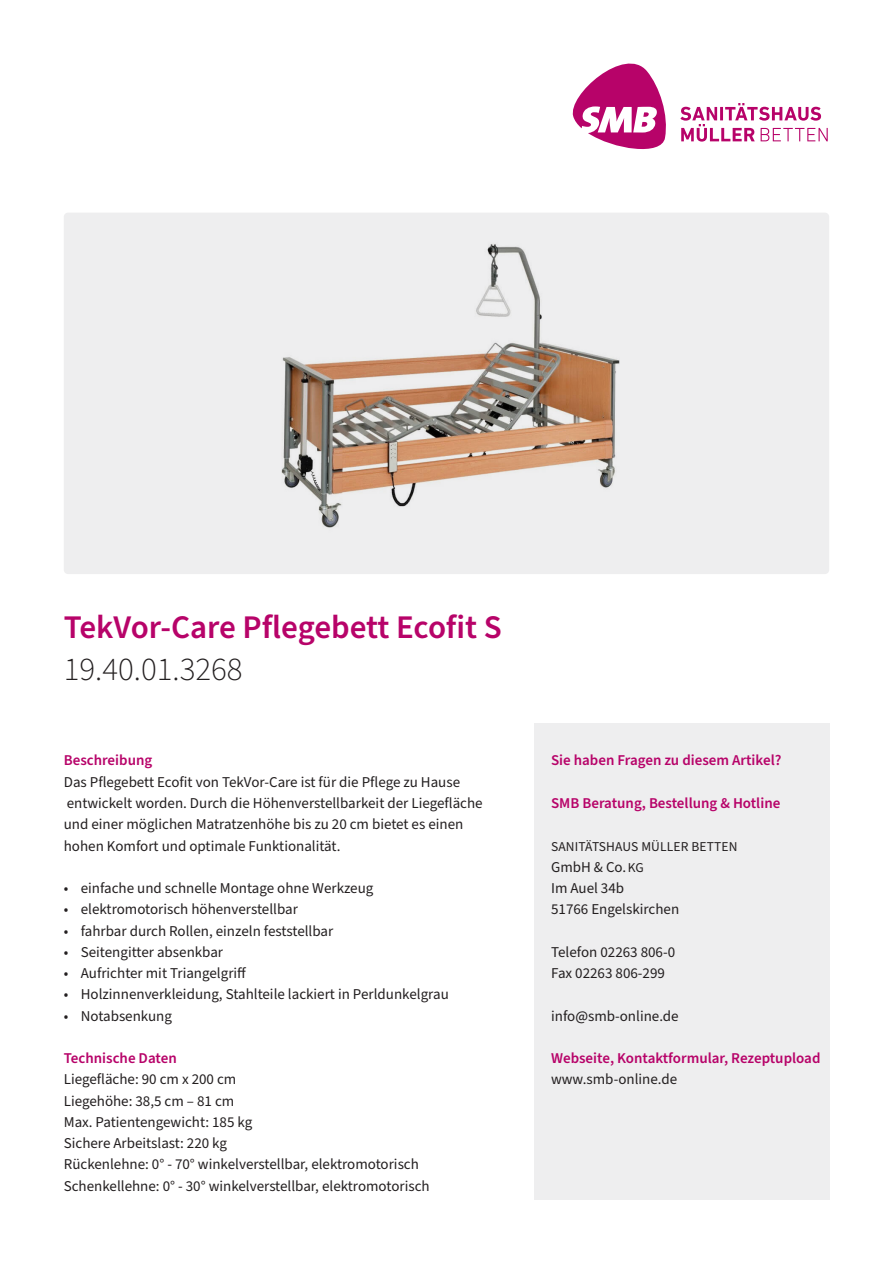
<style>
.page{position:relative;width:893px;height:1263px;background:#fff}
.page>*{position:absolute;margin:0;border:0;box-sizing:border-box;transform-origin:0 0}
._01_H1{font:600 33px "Source Sans Pro";color:#b70369}
._01_H2{font:300 33px "Source Sans Pro";color:#231f20}
._02_G1{font:15px/21.3px "Source Sans Pro";color:#231f20}
._02_G1-2{font:600 15px "Source Sans Pro";color:#b70369}
._02_G1-3{font:13.5px "Source Sans Pro";letter-spacing:.01em;color:#231f20}
.s1{font-size:13.5px}
</style>
<div class="page">
<div style="left:534px;top:723px;width:295px;height:476px;background:#eeeeef"></div>
<svg style="left:572px;top:63px;width:94px;height:86px"></svg>
<svg style="left:680px;top:103px;width:148px;height:39px"></svg>
<div style="left:64px;top:213px;width:765px;height:361px;background:#eeeeef;border-radius:4px"></div>
<img style="left:281px;top:244px;width:339px;height:284px">
<p class="_01_H1" style="left:64px;top:605px;width:439px">TekVor-Care Pflegebett Ecofit S</p>
<p class="_01_H2" style="left:64px;top:647px;width:180px">19.40.01.3268</p>
<p class="_02_G1-2" style="left:64px;top:750px;width:90px">Beschreibung</p>
<p class="_02_G1" style="left:64px;top:771px;width:420px">Das Pflegebett Ecofit von TekVor-Care ist für die Pflege zu Hause entwickelt worden. Durch die Höhenverstellbarkeit der Liegefläche und einer möglichen Matratzenhöhe bis zu 20 cm bietet es einen hohen Komfort und optimale Funktionalität.</p>
<p class="_02_G1" style="left:64px;top:878px;width:311px">• einfache und schnelle Montage ohne Werkzeug</p>
<p class="_02_G1" style="left:64px;top:899px;width:236px">• elektromotorisch höhenverstellbar</p>
<p class="_02_G1" style="left:64px;top:920px;width:271px">• fahrbar durch Rollen, einzeln feststellbar</p>
<p class="_02_G1" style="left:64px;top:942px;width:161px">• Seitengitter absenkbar</p>
<p class="_02_G1" style="left:64px;top:963px;width:184px">• Aufrichter mit Triangelgriff</p>
<p class="_02_G1" style="left:64px;top:984px;width:387px">• Holzinnenverkleidung, Stahlteile lackiert in Perldunkelgrau</p>
<p class="_02_G1" style="left:64px;top:1005px;width:110px">• Notabsenkung</p>
<p class="_02_G1-2" style="left:64px;top:1048px;width:114px">Technische Daten</p>
<p class="_02_G1" style="left:64px;top:1069px;width:367px">Liegefläche: 90 cm x 200 cm<br>Liegehöhe: 38,5 cm – 81 cm<br>Max. Patientengewicht: 185 kg<br>Sichere Arbeitslast: 220 kg<br>Rückenlehne: 0° - 70° winkelverstellbar, elektromotorisch Schenkellehne: 0° - 30° winkelverstellbar, elektromotorisch</p>
<p class="_02_G1-2" style="left:551px;top:750px;width:232px">Sie haben Fragen zu diesem Artikel?</p>
<p class="_02_G1-2" style="left:551px;top:793px;width:231px">SMB Beratung, Bestellung &amp; Hotline</p>
<p class="_02_G1-3" style="left:551px;top:837px;width:188px">SANITÄTSHAUS MÜLLER BETTEN</p>
<p class="_02_G1" style="left:551px;top:857px;width:130px">GmbH &amp; Co. <span class="s1">KG<br></span>Im Auel 34b<br>51766 Engelskirchen</p>
<p class="_02_G1" style="left:551px;top:942px;width:126px">Telefon 02263 806-0</p>
<p class="_02_G1" style="left:551px;top:963px;width:115px">Fax 02263 806-299</p>
<p class="_02_G1" style="left:551px;top:1005px;width:129px">info@smb-online.de</p>
<p class="_02_G1-2" style="left:551px;top:1048px;width:271px">Webseite, Kontaktformular, Rezeptupload</p>
<p class="_02_G1" style="left:551px;top:1069px;width:128px">www.smb-online.de</p>
</div>
